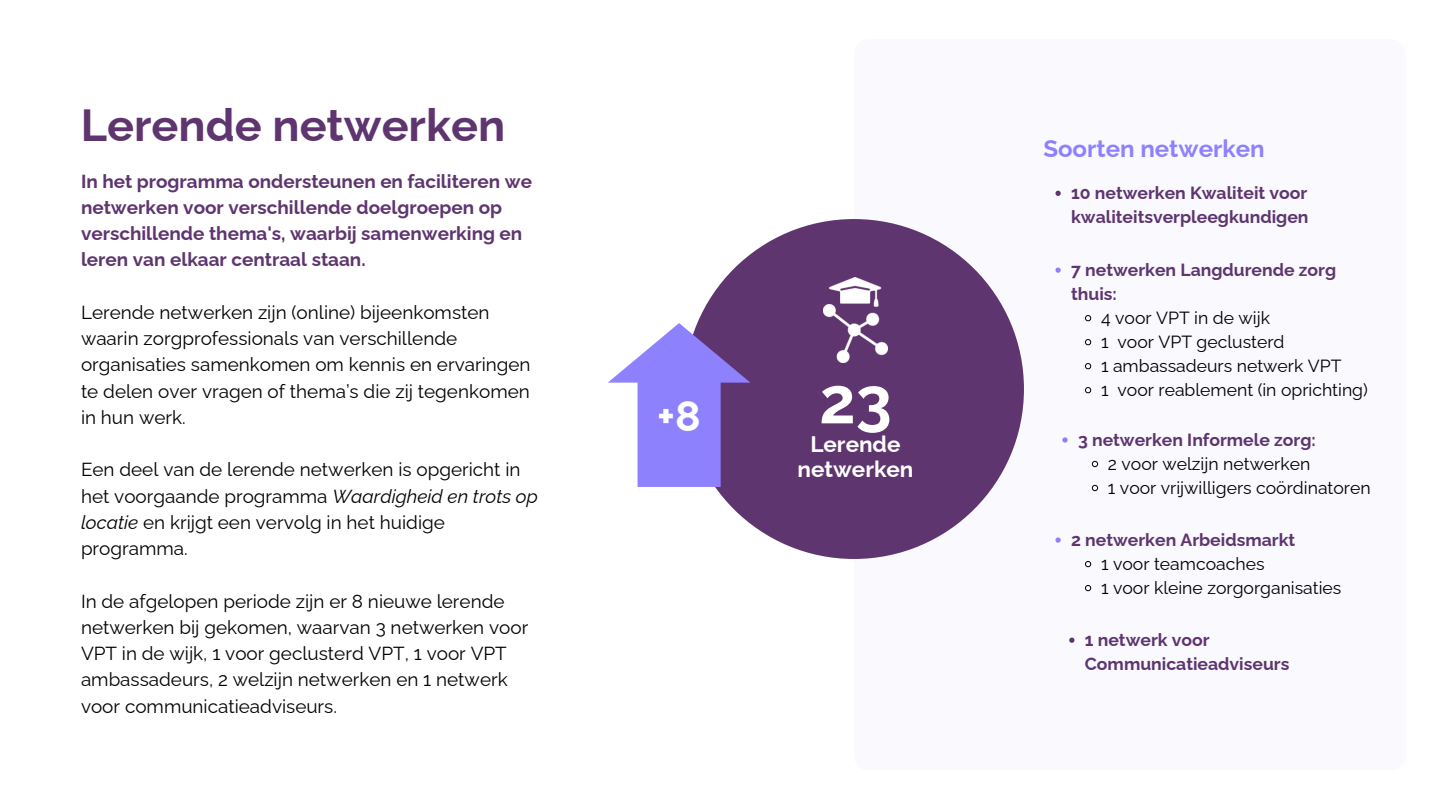
<style>
.page{position:relative;width:1440px;height:810px;background:#fff}
.page>*{position:absolute;margin:0;border:0;box-sizing:border-box;transform-origin:0 0}
.t1{font:700 64.8px "Raleway";color:#fff}
.t2{font:700 45px "Raleway";color:#5e356f}
.t3{font:700 42.5px "Raleway";color:#fff}
.t4{font:700 24px "Raleway";color:#8e81fd}
.t5{font:700 22.4px/25.7px "Raleway";color:#fff;text-align:center}
.t6{font:18.9px/26.2px "Raleway";color:#000}
.t7{font:700 18.9px/26.2px "Raleway";color:#5e356f}
.t8{font:17.6px "Raleway";color:#000}
.t9{font:700 17.6px/24px "Raleway";color:#5e356f}
.s1{font-style:italic}
</style>
<div class="page">
<div style="left:684px;top:219px;width:340px;height:340px;background:#5e356f;border-radius:50%"></div>
<svg style="left:608px;top:323px;width:142px;height:164px"></svg>
<img style="left:823px;top:277px;width:65px;height:86px">
<svg style="left:1062px;top:437px;width:6px;height:6px"></svg>
<svg style="left:1091px;top:460px;width:8px;height:8px"></svg>
<svg style="left:1091px;top:484px;width:8px;height:8px"></svg>
<svg style="left:1055px;top:191px;width:6px;height:5px"></svg>
<svg style="left:1055px;top:537px;width:6px;height:6px"></svg>
<svg style="left:1085px;top:561px;width:7px;height:7px"></svg>
<svg style="left:1085px;top:585px;width:7px;height:7px"></svg>
<svg style="left:1055px;top:268px;width:6px;height:5px"></svg>
<svg style="left:1085px;top:315px;width:7px;height:7px"></svg>
<svg style="left:1085px;top:339px;width:7px;height:7px"></svg>
<svg style="left:1085px;top:363px;width:7px;height:7px"></svg>
<svg style="left:1085px;top:387px;width:7px;height:7px"></svg>
<svg style="left:1069px;top:638px;width:5px;height:5px"></svg>
<p class="t2" style="left:81px;top:99px;width:426px">Lerende netwerken</p>
<p class="t7" style="left:81px;top:168px;width:453px">In het programma ondersteunen en faciliteren we netwerken voor verschillende doelgroepen op verschillende thema's, waarbij samenwerking en leren van elkaar centraal staan.</p>
<p class="t6" style="left:81px;top:299px;width:451px">Lerende netwerken zijn (online) bijeenkomsten waarin zorgprofessionals van verschillende organisaties samenkomen om kennis en ervaringen te delen over vragen of thema’s die zij tegenkomen in hun werk.</p>
<p class="t6" style="left:81px;top:457px;width:459px">Een deel van de lerende netwerken is opgericht in het voorgaande programma <span class="s1">Waardigheid en trots op locatie</span> en krijgt een vervolg in het huidige programma.</p>
<p class="t6" style="left:81px;top:588px;width:449px">In de afgelopen periode zijn er 8 nieuwe lerende netwerken bij gekomen, waarvan 3 netwerken voor VPT in de wijk, 1 voor geclusterd VPT, 1 voor VPT ambassadeurs, 2 welzijn netwerken en 1 netwerk voor communicatieadviseurs.</p>
<h1 class="t3" style="left:657px;top:391px;width:45px">+8</h1>
<p class="t1" style="left:819px;top:362px;width:74px">23</p>
<h2 class="t5" style="left:798px;top:431px;width:118px">Lerende netwerken</h2>
<h2 class="t4" style="left:1043px;top:134px;width:223px">Soorten netwerken</h2>
<p class="t9" style="left:1071px;top:181px;width:239px">10 netwerken Kwaliteit voor kwaliteitsverpleegkundigen</p>
<p class="t9" style="left:1071px;top:258px;width:267px">7 netwerken Langdurende zorg thuis:</p>
<p class="t8" style="left:1101px;top:307px;width:170px">4 voor VPT in de wijk</p>
<p class="t8" style="left:1101px;top:331px;width:185px">1 voor VPT geclusterd</p>
<p class="t8" style="left:1101px;top:355px;width:242px">1 ambassadeurs netwerk VPT</p>
<p class="t8" style="left:1101px;top:379px;width:268px">1 voor reablement (in oprichting)</p>
<p class="t9" style="left:1078px;top:427px;width:239px">3 netwerken Informele zorg:</p>
<p class="t8" style="left:1108px;top:453px;width:204px">2 voor welzijn netwerken</p>
<p class="t8" style="left:1108px;top:477px;width:264px">1 voor vrijwilligers coördinatoren</p>
<p class="t9" style="left:1071px;top:528px;width:226px">2 netwerken Arbeidsmarkt</p>
<h3 class="t8" style="left:1101px;top:553px;width:165px">1 voor teamcoaches</h3>
<p class="t8" style="left:1101px;top:577px;width:242px">1 voor kleine zorgorganisaties</p>
<p class="t9" style="left:1085px;top:628px;width:206px">1 netwerk voor<br>Communicatieadviseurs</p>
</div>
